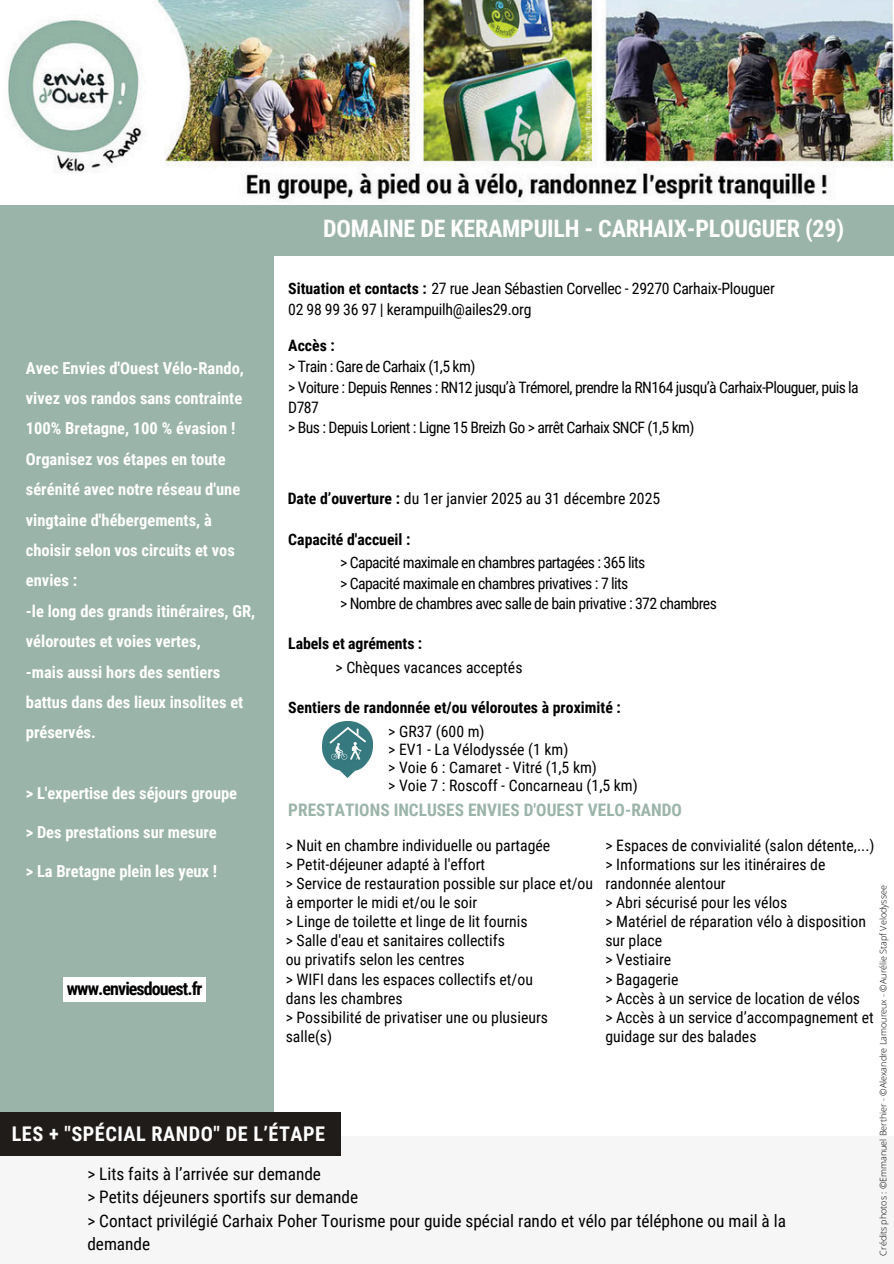
<style>
.page{position:relative;width:894px;height:1264px;background:#fff}
.page>*{position:absolute;margin:0;border:0;box-sizing:border-box;transform-origin:0 0}
.t1{font:700 24px "Roboto Condensed";letter-spacing:-.01em;color:#fff}
.t2{font:700 20.25px "Roboto Condensed";letter-spacing:.025em;color:#fff}
.t3{font:700 18px "Roboto Condensed";letter-spacing:-.05em;color:#000}
.t4{font:17.25px/23.7px "Roboto Condensed";color:#000}
.t5{font:700 17.25px "Roboto Condensed";color:#9bb4a9}
.t6{font:700 16.5px/30.5px "Roboto Condensed";color:#fff}
.t7{font:15.75px/19.2px "Roboto Condensed";color:#000}
.t8{font:15.75px/20.2px "Roboto Condensed";letter-spacing:-.04em;color:#000}
.t9{font:15.75px "Roboto Condensed";letter-spacing:-.02em;color:#000}
.t10{font:700 15.75px "Roboto Condensed";color:#000}
.t11{font:300 9px "Open Sans";color:#000}
.s1{font-weight:700}
</style>
<div class="page">
<div style="left:0;top:1136px;width:893px;height:127px;background:#f5f6f5"></div>
<img style="left:8px;top:0;width:885px;height:200px">
<div style="left:0;top:205px;width:893px;height:51px;background:#9bb4a9"></div>
<div style="left:0;top:244px;width:273px;height:889px;background:#9bb4a9"></div>
<div style="left:64px;top:976px;width:142px;height:25px;background:#fff"></div>
<div style="left:0;top:1111px;width:340px;height:44px;background:#201c1a"></div>
<img style="left:323px;top:721px;width:49px;height:56px">
<p class="t1" style="left:323px;top:215px;width:522px">DOMAINE DE KERAMPUILH - CARHAIX-PLOUGUER (29)</p>
<p class="t9" style="left:288px;top:280px;width:488px"><span class="s1">Situation et contacts :</span> 27 rue Jean Sébastien Corvellec - 29270 Carhaix-Plouguer</p>
<p class="t9" style="left:288px;top:300px;width:244px">02 98 99 36 97 | kerampuilh@ailes29.org</p>
<p class="t10" style="left:288px;top:336px;width:48px">Accès :</p>
<p class="t8" style="left:288px;top:357px;width:188px">&gt; Train : Gare de Carhaix (1,5 km)</p>
<p class="t8" style="left:288px;top:377px;width:572px">&gt; Voiture : Depuis Rennes : RN12 jusqu’à Trémorel, prendre la RN164 jusqu’à Carhaix-Plouguer, puis la<br>D787</p>
<p class="t8" style="left:288px;top:418px;width:407px">&gt; Bus : Depuis Lorient : Ligne 15 Breizh Go &gt; arrêt Carhaix SNCF (1,5 km)</p>
<h1 class="t6" style="left:26px;top:353px;width:231px">Avec Envies d'Ouest Vélo-Rando, vivez vos randos sans contrainte<br>100% Bretagne, 100 % évasion !<br>Organisez vos étapes en toute sérénité avec notre réseau d'une vingtaine d'hébergements, à choisir selon vos circuits et vos envies :<br>-le long des grands itinéraires, GR, véloroutes et voies vertes,</h1>
<h4 class="t6" style="left:26px;top:656px;width:219px">-mais aussi hors des sentiers battus dans des lieux insolites et préservés.</h4>
<p class="t7" style="left:287px;top:489px;width:374px"><span class="s1">Date d’ouverture :</span> du 1er janvier 2025 au 31 décembre 2025</p>
<p class="t10" style="left:288px;top:530px;width:124px">Capacité d'accueil :</p>
<p class="t8" style="left:340px;top:553px;width:307px">&gt; Capacité maximale en chambres partagées : 365 lits</p>
<p class="t8" style="left:340px;top:573px;width:290px">&gt; Capacité maximale en chambres privatives : 7 lits</p>
<p class="t8" style="left:340px;top:593px;width:378px">&gt; Nombre de chambres avec salle de bain privative : 372 chambres</p>
<p class="t10" style="left:288px;top:634px;width:135px">Labels et agréments :</p>
<p class="t7" style="left:335px;top:658px;width:188px">&gt; Chèques vacances acceptés</p>
<p class="t10" style="left:288px;top:698px;width:334px">Sentiers de randonnée et/ou véloroutes à proximité :</p>
<p class="t7" style="left:388px;top:721px;width:98px">&gt; GR37 (600 m)</p>
<p class="t7" style="left:388px;top:739px;width:182px">&gt; EV1 - La Vélodyssée (1 km)</p>
<p class="t7" style="left:388px;top:757px;width:210px">&gt; Voie 6 : Camaret - Vitré (1,5 km)</p>
<p class="t7" style="left:388px;top:775px;width:251px">&gt; Voie 7 : Roscoff - Concarneau (1,5 km)</p>
<p class="t6" style="left:26px;top:777px;width:213px">&gt; L'expertise des séjours groupe</p>
<p class="t6" style="left:26px;top:817px;width:192px">&gt; Des prestations sur mesure</p>
<h4 class="t6" style="left:26px;top:856px;width:192px">&gt; La Bretagne plein les yeux !</h4>
<p class="t5" style="left:288px;top:799px;width:395px">PRESTATIONS INCLUSES ENVIES D'OUEST VELO-RANDO</p>
<p class="t7" style="left:605px;top:835px;width:270px">&gt; Espaces de convivialité (salon détente,...)</p>
<p class="t7" style="left:605px;top:854px;width:221px">&gt; Informations sur les itinéraires de randonnée alentour</p>
<p class="t7" style="left:605px;top:893px;width:183px">&gt; Abri sécurisé pour les vélos</p>
<p class="t7" style="left:605px;top:912px;width:262px">&gt; Matériel de réparation vélo à disposition sur place</p>
<p class="t7" style="left:605px;top:950px;width:67px">&gt; Vestiaire</p>
<p class="t7" style="left:605px;top:969px;width:75px">&gt; Bagagerie</p>
<p class="t7" style="left:605px;top:988px;width:256px">&gt; Accès à un service de location de vélos</p>
<p class="t7" style="left:605px;top:1007px;width:270px">&gt; Accès à un service d’accompagnement et guidage sur des balades</p>
<p class="t7" style="left:285px;top:835px;width:266px">&gt; Nuit en chambre individuelle ou partagée</p>
<p class="t7" style="left:285px;top:854px;width:201px">&gt; Petit-déjeuner adapté à l'effort</p>
<p class="t7" style="left:285px;top:873px;width:309px">&gt; Service de restauration possible sur place et/ou à emporter le midi et/ou le soir</p>
<p class="t7" style="left:285px;top:912px;width:243px">&gt; Linge de toilette et linge de lit fournis</p>
<p class="t7" style="left:285px;top:931px;width:221px">&gt; Salle d'eau et sanitaires collectifs</p>
<p class="t7" style="left:285px;top:950px;width:180px">ou privatifs selon les centres</p>
<p class="t7" style="left:285px;top:969px;width:249px">&gt; WIFI dans les espaces collectifs et/ou</p>
<p class="t7" style="left:285px;top:988px;width:118px">dans les chambres</p>
<p class="t7" style="left:285px;top:1007px;width:264px">&gt; Possibilité de privatiser une ou plusieurs salle(s)</p>
<p class="t11" style="left:876px;top:1255px;width:371px;rotate:-90deg">Crédits photos : ©Emmanuel Berthier - ©Alexandre Lamoureux - ©Aurélie Stapf Velodyssee</p>
<p class="t3" style="left:67px;top:978px;width:137px">www.enviesdouest.fr</p>
<p class="t2" style="left:12px;top:1121px;width:315px">LES + "SPÉCIAL RANDO" DE L’ÉTAPE</p>
<p class="t4" style="left:87px;top:1161px;width:272px">&gt; Lits faits à l’arrivée sur demande<br>&gt; Petits déjeuners sportifs sur demande</p>
<p class="t4" style="left:87px;top:1208px;width:700px">&gt; Contact privilégié Carhaix Poher Tourisme pour guide spécial rando et vélo par téléphone ou mail à la demande</p>
</div>
